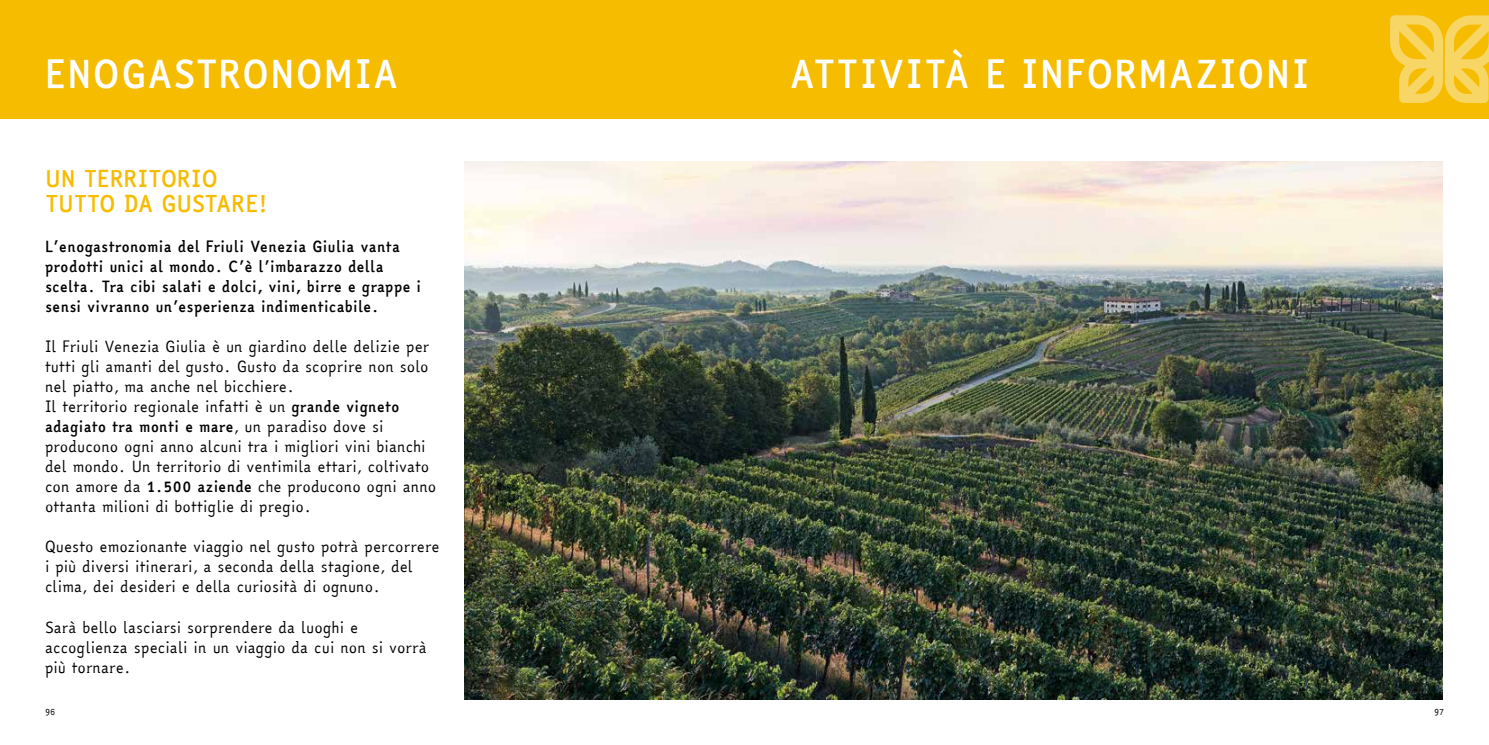
<style>
.page{position:relative;width:1489px;height:745px;background:#fff}
.page>*{position:absolute;margin:0;border:0;box-sizing:border-box;transform-origin:0 0}
.t1{font:700 37.5px "Easy Reading";letter-spacing:.015em;color:#fff}
.t2{font:700 22.5px/25px "Easy Reading";letter-spacing:-.015em;color:#f5bc00}
.t3{font:15px/20px "Easy Reading";color:#000}
.t4{font:700 15px/20px "Easy Reading";color:#000}
.t5{font:8.75px "Easy Reading";color:#000}
.s1{font-weight:700}
</style>
<div class="page">
<div style="left:0;top:0;width:762px;height:119px;background:#f5bc00"></div>
<img style="left:464px;top:161px;width:262px;height:538px">
<div style="left:726px;top:0;width:762px;height:119px;background:#f5bc00"></div>
<svg style="left:1390px;top:15px;width:98px;height:88px"></svg>
<img style="left:726px;top:161px;width:716px;height:538px">
<h1 class="t1" style="left:45px;top:47px;width:355px">ENOGASTRONOMIA</h1>
<h1 class="t1" style="left:789px;top:47px;width:521px">ATTIVITÀ E INFORMAZIONI</h1>
<h2 class="t2" style="left:45px;top:167px;width:224px">UN TERRITORIO<br>TUTTO DA GUSTARE!</h2>
<p class="t4" style="left:45px;top:237px;width:378px">L’enogastronomia del Friuli Venezia Giulia vanta prodotti unici al mondo. C’è l’imbarazzo della scelta. Tra cibi salati e dolci, vini, birre e grappe i sensi vivranno un’esperienza indimenticabile.</p>
<p class="t3" style="left:45px;top:337px;width:393px">Il Friuli Venezia Giulia è un giardino delle delizie per tutti gli amanti del gusto. Gusto da scoprire non solo nel piatto, ma anche nel bicchiere.<br>Il territorio regionale infatti è un <span class="s1">grande vigneto adagiato tra monti e mare</span>, un paradiso dove si producono ogni anno alcuni tra i migliori vini bianchi del mondo. Un territorio di ventimila ettari, coltivato con amore da <span class="s1">1.500 aziende</span> che producono ogni anno ottanta milioni di bottiglie di pregio.</p>
<p class="t3" style="left:45px;top:537px;width:396px">Questo emozionante viaggio nel gusto potrà percorrere i più diversi itinerari, a seconda della stagione, del clima, dei desideri e della curiosità di ognuno.</p>
<p class="t3" style="left:45px;top:617px;width:383px">Sarà bello lasciarsi sorprendere da luoghi e accoglienza speciali in un viaggio da cui non si vorrà più tornare.</p>
<p class="t5" style="left:45px;top:705px;width:12px">96</p>
<p class="t5" style="left:1433px;top:705px;width:11px">97</p>
</div>
